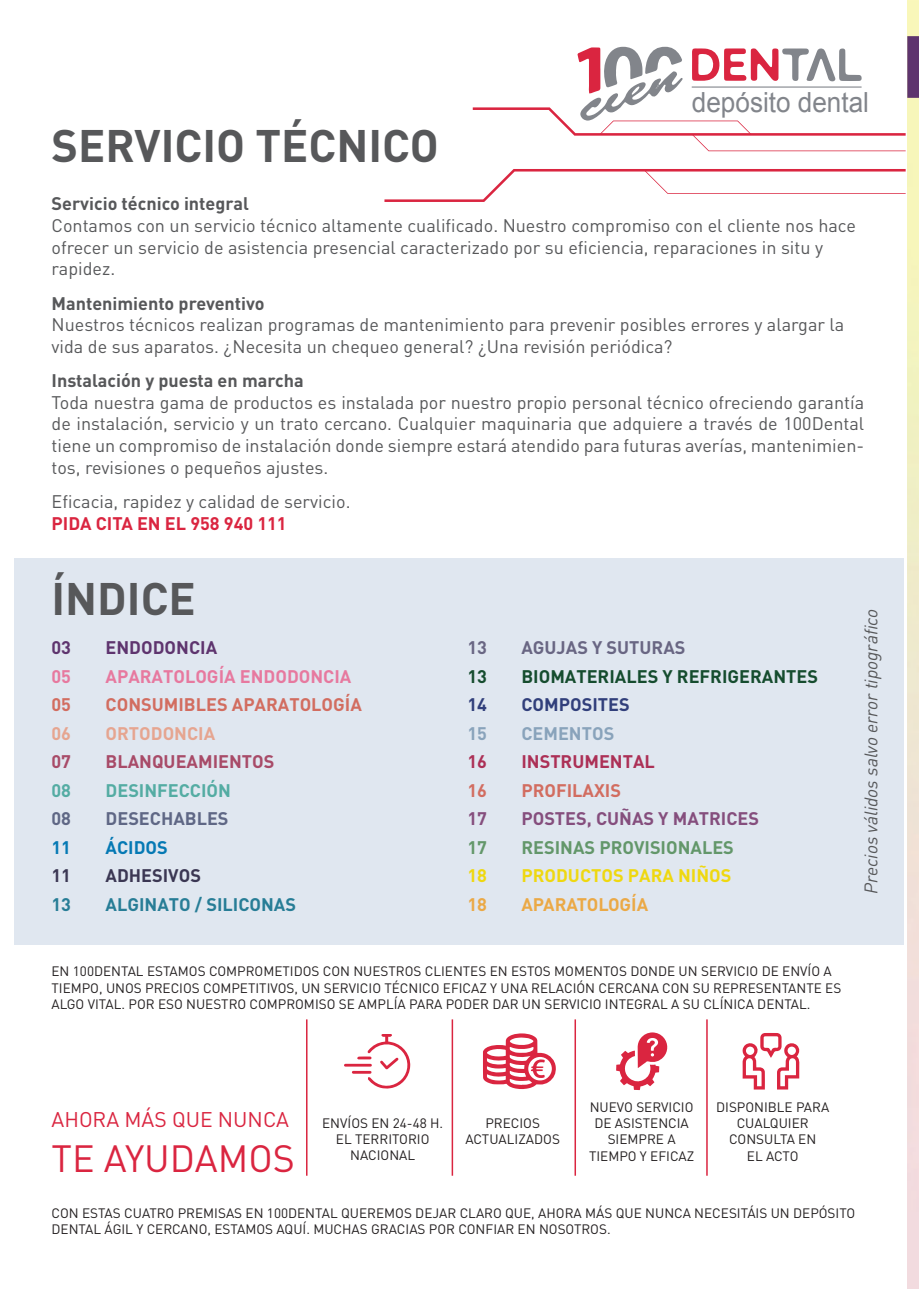
<style>
.page{position:relative;width:919px;height:1289px;background:#fff}
.page>*{position:absolute;margin:0;border:0;box-sizing:border-box;transform-origin:0 0}
.t1{font:700 45px "DIN Pro";color:#57585a}
.t2{font:37.5px "DIN Pro";color:#da2540}
.t3{font:27.75px "Arial";color:#82858b;scale:.94 1}
.t4{font:21px "DIN Pro";color:#da2540}
.t5{font:18px/21.6px "DIN Pro";color:#57585a}
.t6{font:700 18px "DIN Pro";color:#57585a}
.t7{font:700 18px "DIN Pro";color:#d26d60}
.t8{font:italic 18px "DIN Pro";color:#57585a}
.t9{font:700 18px "DIN Pro";color:#154c2e}
.t10{font:700 18px "DIN Pro";color:#e7799f}
.t11{font:700 18px "DIN Pro";color:#854e7d}
.t12{font:700 18px "DIN Pro";color:#63976a}
.t13{font:700 18px "DIN Pro";color:#da2540}
.t14{font:700 18px "DIN Pro";color:#277d96}
.t15{font:700 18px "DIN Pro";color:#efd810}
.t16{font:700 18px "DIN Pro";color:#a84b68}
.t17{font:700 18px "DIN Pro";color:#696683}
.t18{font:700 18px "DIN Pro";color:#54aca3}
.t19{font:700 18px "DIN Pro";color:#ac3056}
.t20{font:700 18px "DIN Pro";color:#eba946}
.t21{font:700 18px "DIN Pro";color:#5f6785}
.t22{font:700 18px "DIN Pro";color:#5e346e}
.t23{font:700 18px "DIN Pro";color:#e6a590}
.t24{font:700 18px "DIN Pro";color:#313f7b}
.t25{font:700 18px "DIN Pro";color:#3b3753}
.t26{font:700 18px "DIN Pro";color:#89a3bb}
.t27{font:700 18px "DIN Pro";color:#0579b4}
.t28{font:13.5px/16.2px "DIN Pro";color:#231f20;text-align:center}
</style>
<div class="page">
<div style="left:14px;top:557px;width:890px;height:387px;background:#e0e7f0"></div>
<svg style="left:384px;top:169px;width:521px;height:33px"></svg>
<svg style="left:472px;top:36px;width:446px;height:115px"></svg>
<hr style="left:306px;top:1019px;width:1px;height:156px;background:#da2540">
<hr style="left:451px;top:1019px;width:2px;height:156px;background:#da2540">
<hr style="left:574px;top:1019px;width:2px;height:156px;background:#da2540">
<hr style="left:706px;top:1019px;width:1px;height:156px;background:#da2540">
<svg style="left:344px;top:1034px;width:66px;height:55px"></svg>
<svg style="left:483px;top:1033px;width:73px;height:56px"></svg>
<svg style="left:616px;top:1032px;width:52px;height:58px"></svg>
<svg style="left:742px;top:1033px;width:58px;height:56px"></svg>
<h3 class="t3" style="left:691px;top:84px;width:190px">depósito dental</h3>
<p class="t1" style="left:52px;top:108px;width:388px">SERVICIO TÉCNICO</p>
<p class="t6" style="left:52px;top:189px;width:199px">Servicio técnico integral</p>
<p class="t5" style="left:52px;top:213px;width:806px">Contamos con un servicio técnico altamente cualificado. Nuestro compromiso con el cliente nos hace ofrecer un servicio de asistencia presencial caracterizado por su eficiencia, reparaciones in situ y rapidez.</p>
<p class="t6" style="left:52px;top:288px;width:215px">Mantenimiento preventivo</p>
<p class="t5" style="left:52px;top:312px;width:794px">Nuestros técnicos realizan programas de mantenimiento para prevenir posibles errores y alargar la vida de sus aparatos. ¿Necesita un chequeo general? ¿Una revisión periódica?</p>
<p class="t6" style="left:52px;top:366px;width:253px">Instalación y puesta en marcha</p>
<p class="t5" style="left:52px;top:390px;width:814px;text-align:justify">Toda nuestra gama de productos es instalada por nuestro propio personal técnico ofreciendo garantía de instalación, servicio y un trato cercano. Cualquier maquinaria que adquiere a través de 100Dental tiene un compromiso de instalación donde siempre estará atendido para futuras averías, mantenimien&shy;tos, revisiones o pequeños ajustes.</p>
<p class="t5" style="left:52px;top:489px;width:300px">Eficacia, rapidez y calidad de servicio.</p>
<p class="t13" style="left:52px;top:508px;width:237px">PIDA CITA EN EL 958 940 111</p>
<p class="t1" style="left:52px;top:561px;width:146px">ÍNDICE</p>
<p class="t22" style="left:52px;top:632px;width:21px">03</p>
<p class="t22" style="left:106px;top:632px;width:113px">ENDODONCIA</p>
<p class="t10" style="left:52px;top:661px;width:21px">05</p>
<p class="t10" style="left:106px;top:661px;width:247px">APARATOLOGÍA ENDODONCIA</p>
<p class="t7" style="left:52px;top:689px;width:21px">05</p>
<p class="t7" style="left:106px;top:689px;width:258px">CONSUMIBLES APARATOLOGÍA</p>
<p class="t23" style="left:52px;top:718px;width:21px">06</p>
<p class="t23" style="left:106px;top:718px;width:111px">ORTODONCIA</p>
<p class="t16" style="left:52px;top:746px;width:21px">07</p>
<p class="t16" style="left:106px;top:746px;width:170px">BLANQUEAMIENTOS</p>
<p class="t18" style="left:52px;top:775px;width:21px">08</p>
<p class="t18" style="left:106px;top:775px;width:127px">DESINFECCIÓN</p>
<p class="t21" style="left:52px;top:803px;width:21px">08</p>
<p class="t21" style="left:106px;top:803px;width:124px">DESECHABLES</p>
<p class="t27" style="left:52px;top:832px;width:21px">11</p>
<p class="t27" style="left:106px;top:832px;width:64px">ÁCIDOS</p>
<p class="t25" style="left:52px;top:860px;width:21px">11</p>
<p class="t25" style="left:106px;top:860px;width:97px">ADHESIVOS</p>
<p class="t14" style="left:52px;top:889px;width:21px">13</p>
<p class="t14" style="left:106px;top:889px;width:192px">ALGINATO / SILICONAS</p>
<p class="t17" style="left:467px;top:632px;width:21px">13</p>
<p class="t17" style="left:521px;top:632px;width:166px">AGUJAS Y SUTURAS</p>
<p class="t9" style="left:467px;top:661px;width:21px">13</p>
<p class="t9" style="left:521px;top:661px;width:298px">BIOMATERIALES Y REFRIGERANTES</p>
<p class="t24" style="left:467px;top:689px;width:21px">14</p>
<p class="t24" style="left:521px;top:689px;width:110px">COMPOSITES</p>
<p class="t26" style="left:467px;top:718px;width:21px">15</p>
<p class="t26" style="left:521px;top:718px;width:94px">CEMENTOS</p>
<p class="t19" style="left:467px;top:746px;width:21px">16</p>
<p class="t19" style="left:521px;top:746px;width:135px">INSTRUMENTAL</p>
<p class="t7" style="left:467px;top:775px;width:21px">16</p>
<p class="t7" style="left:521px;top:775px;width:101px">PROFILAXIS</p>
<p class="t11" style="left:467px;top:803px;width:21px">17</p>
<p class="t11" style="left:521px;top:803px;width:239px">POSTES, CUÑAS Y MATRICES</p>
<p class="t12" style="left:467px;top:832px;width:21px">17</p>
<p class="t12" style="left:521px;top:832px;width:214px">RESINAS PROVISIONALES</p>
<p class="t15" style="left:467px;top:860px;width:21px">18</p>
<p class="t15" style="left:521px;top:860px;width:211px">PRODUCTOS PARA NIÑOS</p>
<p class="t20" style="left:467px;top:889px;width:21px">18</p>
<p class="t20" style="left:521px;top:889px;width:128px">APARATOLOGÍA</p>
<p class="t28" style="left:52px;top:962px;width:791px;text-align:left">EN 100DENTAL ESTAMOS COMPROMETIDOS CON NUESTROS CLIENTES EN ESTOS MOMENTOS DONDE UN SERVICIO DE ENVÍO A<br>TIEMPO, UNOS PRECIOS COMPETITIVOS, UN SERVICIO TÉCNICO EFICAZ Y UNA RELACIÓN CERCANA CON SU REPRESENTANTE ES<br>ALGO VITAL. POR ESO NUESTRO COMPROMISO SE AMPLÍA PARA PODER DAR UN SERVICIO INTEGRAL A SU CLÍNICA DENTAL.</p>
<p class="t8" style="left:857px;top:893px;width:287px;rotate:-90deg">Precios válidos salvo error tipográfico</p>
<p class="t4" style="left:52px;top:1102px;width:239px">AHORA MÁS QUE NUNCA</p>
<p class="t2" style="left:52px;top:1128px;width:245px">TE AYUDAMOS</p>
<p class="t28" style="left:322px;top:1113px;width:122px">ENVÍOS EN 24-48 H.<br>EL TERRITORIO<br>NACIONAL</p>
<p class="t28" style="left:465px;top:1113px;width:96px">PRECIOS<br>ACTUALIZADOS</p>
<p class="t28" style="left:589px;top:1097px;width:107px">NUEVO SERVICIO<br>DE ASISTENCIA<br>SIEMPRE A<br>TIEMPO Y EFICAZ</p>
<p class="t28" style="left:716px;top:1097px;width:115px">DISPONIBLE PARA<br>CUALQUIER<br>CONSULTA EN<br>EL ACTO</p>
<p class="t28" style="left:52px;top:1203px;width:805px;text-align:left">CON ESTAS CUATRO PREMISAS EN 100DENTAL QUEREMOS DEJAR CLARO QUE, AHORA MÁS QUE NUNCA NECESITÁIS UN DEPÓSITO<br>DENTAL ÁGIL Y CERCANO, ESTAMOS AQUÍ. MUCHAS GRACIAS POR CONFIAR EN NOSOTROS.</p>
</div>
